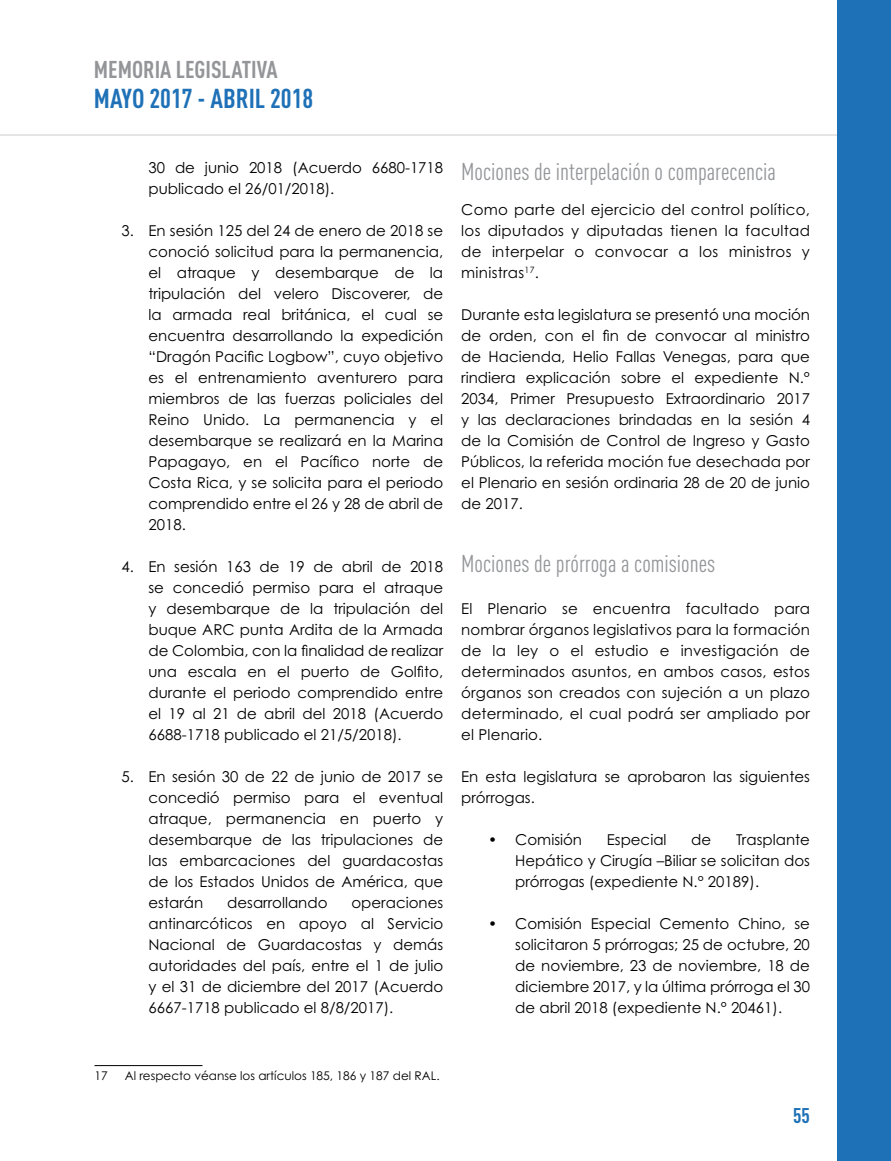
<style>
.page{position:relative;width:891px;height:1161px;background:#fff}
.page>*{position:absolute;margin:0;border:0;box-sizing:border-box;transform-origin:0 0}
.t1{font:700 27px "FFDIN Pro Cond";color:#1f71b7}
.t2{font:24px "FFDIN Pro Cond";color:#939598}
.t3{font:700 24px "FFDIN Pro Cond";color:#939598}
.t4{font:700 21px "FFDIN Pro Cond";color:#1f71b7}
.t5{font:15px/21px "Century Gothic Std";color:#000;text-align:justify}
.t6{font:12px "Century Gothic Std";color:#000}
</style>
<div class="page">
<hr style="left:0;top:135px;width:891px;height:1px;background:#939598">
<div style="left:837px;top:0;width:54px;height:1161px;background:#1f71b7"></div>
<hr style="left:94px;top:1065px;width:108px;height:1px;background:#000">
<h2 class="t3" style="left:94px;top:51px;width:185px">MEMORIA LEGISLATIVA</h2>
<h1 class="t1" style="left:94px;top:78px;width:221px">MAYO 2017 - ABRIL 2018</h1>
<p class="t5" style="left:148px;top:157px;width:296px">30 de junio 2018 (Acuerdo 6680-1718 publicado el 26/01/2018).</p>
<p class="t5" style="left:148px;top:220px;width:296px;text-indent:-27px">3. En sesión 125 del 24 de enero de 2018 se conoció solicitud para la permanencia, el atraque y desembarque de la tripulación del velero Discoverer, de la armada real británica, el cual se encuentra desarrollando la expedición “Dragón Pacific Logbow”, cuyo objetivo es el entrenamiento aventurero para miembros de las fuerzas policiales del Reino Unido. La permanencia y el desembarque se realizará en la Marina Papagayo, en el Pacífico norte de Costa Rica, y se solicita para el periodo comprendido entre el 26 y 28 de abril de 2018.</p>
<p class="t5" style="left:148px;top:556px;width:296px;text-indent:-27px">4. En sesión 163 de 19 de abril de 2018 se concedió permiso para el atraque y desembarque de la tripulación del buque ARC punta Ardita de la Armada de Colombia, con la finalidad de realizar una escala en el puerto de Golfito, durante el periodo comprendido entre el 19 al 21 de abril del 2018 (Acuerdo 6688-1718 publicado el 21/5/2018).</p>
<p class="t5" style="left:148px;top:766px;width:296px;text-indent:-27px">5. En sesión 30 de 22 de junio de 2017 se concedió permiso para el eventual atraque, permanencia en puerto y desembarque de las tripulaciones de las embarcaciones del guardacostas de los Estados Unidos de América, que estarán</p>
<p class="t5" style="left:148px;top:892px;width:296px;text-indent:203px">operaciones antinarcóticos en apoyo al Servicio Nacional de Guardacostas y demás autoridades del país, entre el 1 de julio y el 31 de diciembre del 2017 (Acuerdo 6667-1718 publicado el 8/8/2017).</p>
<p class="t5" style="left:227px;top:892px;width:102px">desarrollando</p>
<h2 class="t2" style="left:461px;top:155px;width:316px">Mociones de interpelación o comparecencia</h2>
<p class="t5" style="left:461px;top:199px;width:350px">Como parte del ejercicio del control político, los diputados y diputadas tienen la facultad de interpelar o convocar a los ministros y ministras<sup>17</sup>.</p>
<p class="t5" style="left:461px;top:304px;width:350px">Durante esta legislatura se presentó una moción de orden, con el fin de convocar al ministro de Hacienda, Helio Fallas Venegas, para que rindiera explicación sobre el expediente N.° 2034, Primer Presupuesto Extraordinario 2017 y las declaraciones brindadas en la sesión 4 de la Comisión de Control de Ingreso y Gasto Públicos, la referida moción fue desechada por el Plenario en sesión ordinaria 28 de 20 de junio de 2017.</p>
<h2 class="t2" style="left:461px;top:546px;width:255px">Mociones de prórroga a comisiones</h2>
<p class="t5" style="left:461px;top:598px;width:350px">El Plenario se encuentra facultado para nombrar órganos legislativos para la formación de la ley o el estudio e investigación de determinados asuntos, en ambos casos, estos órganos son creados con sujeción a un plazo determinado, el cual podrá ser ampliado por el Plenario.</p>
<p class="t5" style="left:461px;top:766px;width:350px">En esta legislatura se aprobaron las siguientes prórrogas.</p>
<p class="t5" style="left:488px;top:829px;width:95px">• Comisión</p>
<p class="t5" style="left:607px;top:829px;width:61px">Especial</p>
<p class="t5" style="left:691px;top:829px;width:22px">de</p>
<p class="t5" style="left:515px;top:829px;width:296px;text-indent:221px">Trasplante Hepático y Cirugía –Biliar se solicitan dos prórrogas (expediente N.° 20189).</p>
<p class="t5" style="left:515px;top:913px;width:296px;text-indent:-27px">• Comisión Especial Cemento Chino, se solicitaron 5 prórrogas; 25 de octubre, 20 de noviembre, 23 de noviembre, 18 de diciembre 2017, y la última prórroga el 30 de abril 2018 (expediente N.° 20461).</p>
<p class="t6" style="left:94px;top:1068px;width:15px">17</p>
<p class="t6" style="left:125px;top:1068px;width:316px">Al respecto véanse los artículos 185, 186 y 187 del RAL.</p>
<h3 class="t4" style="left:793px;top:1100px;width:18px">55</h3>
</div>
